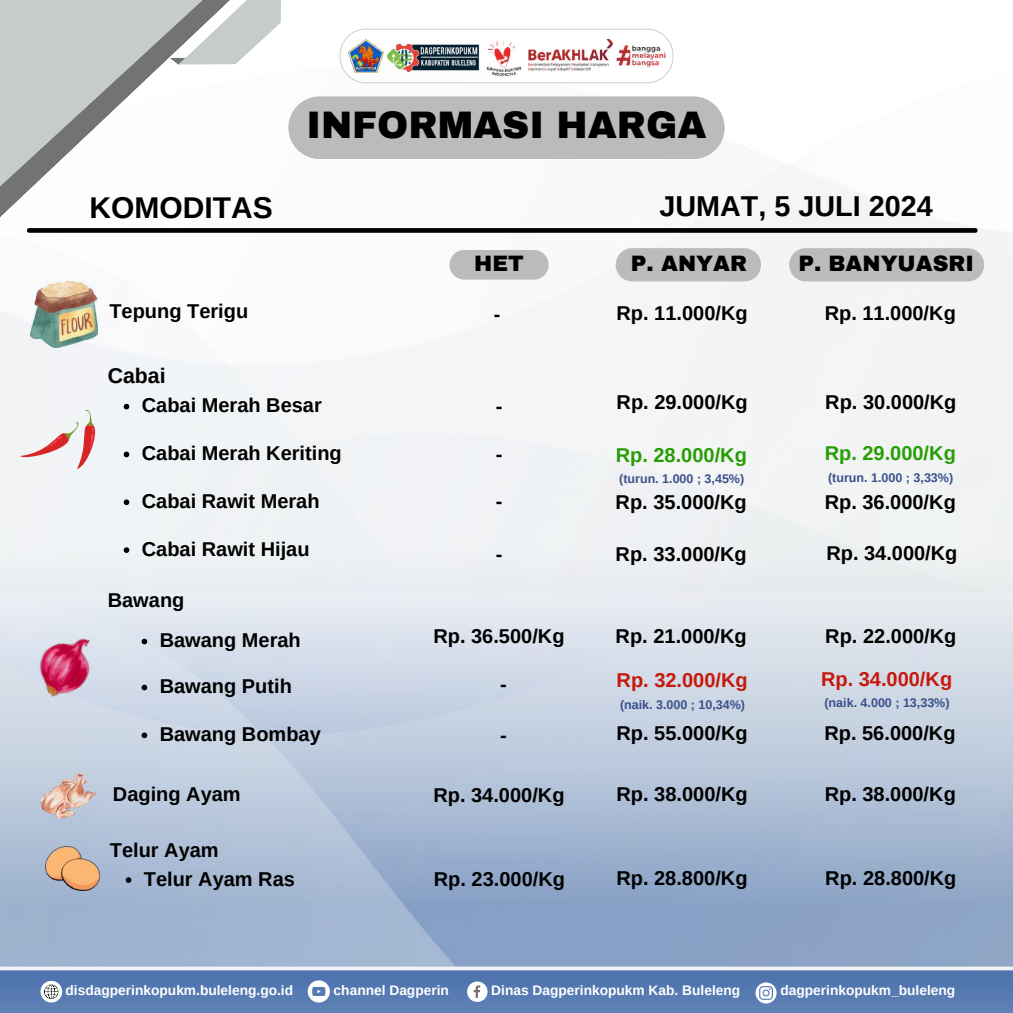
<style>
.page{position:relative;width:1013px;height:1013px;background:#fff}
.page>*{position:absolute;margin:0;border:0;box-sizing:border-box;transform-origin:0 0}
.t1{font:900 37.5px "Archivo";color:#000}
.t2{font:700 30px "Arimo";color:#000}
.t3{font:700 28.75px "Arimo";color:#000}
.t4{font:900 21.75px "Archivo";color:#000}
.t5{font:700 21.25px "Arimo";color:#000}
.t6{font:700 20px/29px "Arimo";color:#000}
.t7{font:700 20px "Arimo";color:#c7180b}
.t8{font:700 20px "Arimo";color:#279d04}
.t9{font:700 13.75px "Arimo";color:#fff}
.t10{font:700 12.5px "Arimo";color:#3b508b}
</style>
<div class="page">
<div style="left:0;top:549px;width:1012px;height:463px;background:#5579b1"></div>
<img style="left:0;top:28px;width:1012px;height:341px">
<svg style="left:467px;top:981px;width:20px;height:20px"></svg>
<svg style="left:40px;top:980px;width:22px;height:22px"></svg>
<svg style="left:308px;top:980px;width:22px;height:22px"></svg>
<svg style="left:755px;top:982px;width:21px;height:21px"></svg>
<hr style="left:0;top:966px;width:1012px;height:4px;background:#f1f4f6">
<img style="left:0;top:369px;width:1012px;height:598px">
<svg style="left:339px;top:29px;width:334px;height:54px"></svg>
<img style="left:349px;top:39px;width:34px;height:33px">
<img style="left:386px;top:42px;width:94px;height:30px">
<img style="left:528px;top:39px;width:82px;height:32px">
<img style="left:610px;top:39px;width:61px;height:35px">
<svg style="left:243px;top:0;width:38px;height:65px"></svg>
<svg style="left:0;top:0;width:243px;height:266px"></svg>
<svg style="left:0;top:0;width:224px;height:215px"></svg>
<svg style="left:27px;top:228px;width:950px;height:5px;background:#0f0f0f"></svg>
<div style="left:288px;top:96px;width:436px;height:63px;background:#bbb;border-radius:31px"></div>
<div style="left:615px;top:248px;width:146px;height:33px;background:#bbb"></div>
<div style="left:789px;top:248px;width:195px;height:33px;background:#bbb"></div>
<img style="left:31px;top:282px;width:67px;height:65px">
<svg style="left:20px;top:408px;width:75px;height:61px"></svg>
<img style="left:30px;top:629px;width:77px;height:72px">
<img style="left:40px;top:773px;width:55px;height:46px">
<img style="left:46px;top:846px;width:53px;height:44px">
<div style="left:449px;top:250px;width:99px;height:30px;background:#bbb;border-radius:15px"></div>
<img style="left:482px;top:38px;width:42px;height:40px">
<svg style="left:124px;top:404px;width:5px;height:5px"></svg>
<svg style="left:124px;top:451px;width:5px;height:6px"></svg>
<svg style="left:124px;top:499px;width:5px;height:6px"></svg>
<svg style="left:124px;top:547px;width:5px;height:6px"></svg>
<svg style="left:142px;top:638px;width:5px;height:6px"></svg>
<svg style="left:142px;top:684px;width:5px;height:6px"></svg>
<svg style="left:142px;top:732px;width:5px;height:6px"></svg>
<svg style="left:126px;top:877px;width:5px;height:5px"></svg>
<h1 class="t1" style="left:306px;top:105px;width:401px">INFORMASI HARGA</h1>
<h2 class="t2" style="left:89px;top:191px;width:185px">KOMODITAS</h2>
<h3 class="t3" style="left:659px;top:190px;width:275px">JUMAT, 5 JULI 2024</h3>
<p class="t4" style="left:631px;top:252px;width:118px">P. ANYAR</p>
<p class="t4" style="left:798px;top:252px;width:177px">P. BANYUASRI</p>
<p class="t6" style="left:616px;top:298px;width:133px">Rp. 11.000/Kg</p>
<p class="t4" style="left:474px;top:252px;width:51px">HET</p>
<p class="t6" style="left:109px;top:296px;width:140px">Tepung Terigu</p>
<p class="t6" style="left:824px;top:298px;width:133px">Rp. 11.000/Kg</p>
<p class="t6" style="left:494px;top:299px;width:8px">-</p>
<p class="t5" style="left:108px;top:364px;width:59px">Cabai</p>
<p class="t6" style="left:142px;top:391px;width:182px">Cabai Merah Besar</p>
<p class="t6" style="left:142px;top:438px;width:201px">Cabai Merah Keriting</p>
<p class="t6" style="left:142px;top:486px;width:179px">Cabai Rawit Merah</p>
<p class="t6" style="left:142px;top:534px;width:169px">Cabai Rawit Hijau</p>
<p class="t6" style="left:108px;top:585px;width:78px">Bawang</p>
<p class="t6" style="left:496px;top:391px;width:8px">-</p>
<p class="t6" style="left:496px;top:439px;width:8px">-</p>
<p class="t6" style="left:496px;top:487px;width:8px">-</p>
<p class="t6" style="left:496px;top:540px;width:8px">-</p>
<p class="t6" style="left:616px;top:388px;width:133px">Rp. 29.000/Kg</p>
<p class="t6" style="left:825px;top:387px;width:133px">Rp. 30.000/Kg</p>
<p class="t8" style="left:824px;top:442px;width:133px">Rp. 29.000/Kg</p>
<p class="t10" style="left:828px;top:470px;width:126px">(turun. 1.000 ; 3,33%)</p>
<p class="t6" style="left:824px;top:488px;width:133px">Rp. 36.000/Kg</p>
<p class="t8" style="left:615px;top:443px;width:133px">Rp. 28.000/Kg</p>
<p class="t10" style="left:619px;top:472px;width:126px">(turun. 1.000 ; 3,45%)</p>
<p class="t6" style="left:615px;top:488px;width:133px">Rp. 35.000/Kg</p>
<p class="t6" style="left:615px;top:540px;width:133px">Rp. 33.000/Kg</p>
<p class="t6" style="left:826px;top:539px;width:133px">Rp. 34.000/Kg</p>
<p class="t6" style="left:160px;top:625px;width:143px">Bawang Merah</p>
<p class="t6" style="left:615px;top:621px;width:133px">Rp. 21.000/Kg</p>
<p class="t6" style="left:160px;top:671px;width:134px">Bawang Putih</p>
<p class="t6" style="left:160px;top:719px;width:163px">Bawang Bombay</p>
<p class="t6" style="left:433px;top:621px;width:133px">Rp. 36.500/Kg</p>
<p class="t6" style="left:500px;top:669px;width:8px">-</p>
<p class="t7" style="left:616px;top:669px;width:133px">Rp. 32.000/Kg</p>
<p class="t10" style="left:620px;top:697px;width:127px">(naik. 3.000 ; 10,34%)</p>
<p class="t6" style="left:616px;top:719px;width:133px">Rp. 55.000/Kg</p>
<p class="t6" style="left:500px;top:720px;width:8px">-</p>
<p class="t6" style="left:825px;top:621px;width:133px">Rp. 22.000/Kg</p>
<p class="t7" style="left:821px;top:667px;width:133px">Rp. 34.000/Kg</p>
<p class="t10" style="left:824px;top:696px;width:127px">(naik. 4.000 ; 13,33%)</p>
<p class="t6" style="left:824px;top:718px;width:133px">Rp. 56.000/Kg</p>
<p class="t6" style="left:113px;top:779px;width:129px">Daging Ayam</p>
<p class="t6" style="left:616px;top:779px;width:133px">Rp. 38.000/Kg</p>
<p class="t6" style="left:144px;top:835px;width:153px;text-indent:-34px">Telur Ayam<br>Telur Ayam Ras</p>
<p class="t6" style="left:824px;top:779px;width:133px">Rp. 38.000/Kg</p>
<p class="t6" style="left:433px;top:780px;width:133px">Rp. 34.000/Kg</p>
<p class="t6" style="left:434px;top:864px;width:133px">Rp. 23.000/Kg</p>
<p class="t6" style="left:825px;top:863px;width:133px">Rp. 28.800/Kg</p>
<p class="t6" style="left:616px;top:863px;width:133px">Rp. 28.800/Kg</p>
<p class="t9" style="left:66px;top:983px;width:229px">disdagperinkopukm.buleleng.go.id</p>
<p class="t9" style="left:333px;top:982px;width:117px">channel Dagperin</p>
<p class="t9" style="left:491px;top:983px;width:250px">Dinas Dagperinkopukm Kab. Buleleng</p>
<p class="t9" style="left:780px;top:983px;width:176px">dagperinkopukm_buleleng</p>
</div>
